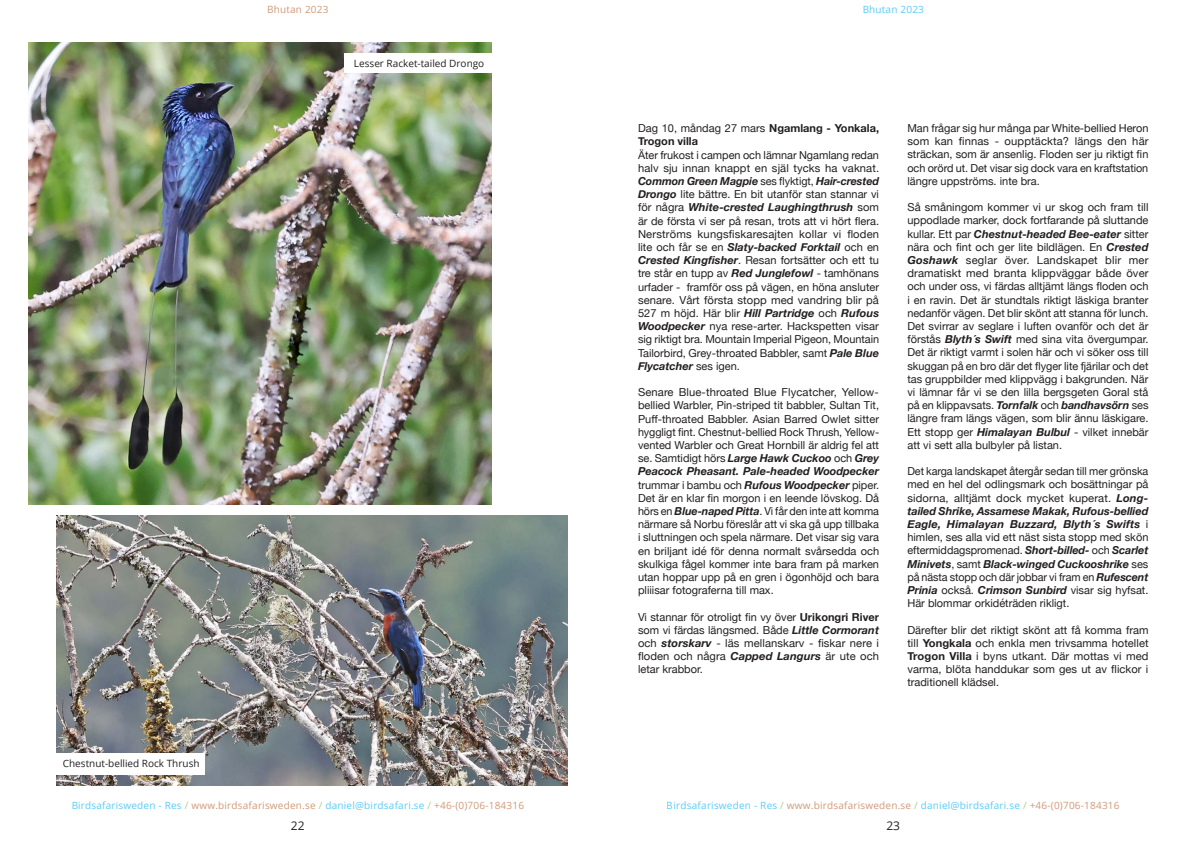
<style>
.page{position:relative;width:1191px;height:842px;background:#fff}
.page>*{position:absolute;margin:0;border:0;box-sizing:border-box;transform-origin:0 0}
.t1{font:12px "Open Sans";color:#231f20}
.t2{font:11px/13.2px "Helvetica Neue";color:#231f20;text-align:justify}
.t3{font:700 11px/13.2px "Helvetica Neue";color:#231f20}
.t4{font:10px "Open Sans";letter-spacing:.02em;color:#00aeef}
.t5{font:10px "Open Sans";color:#231f20}
.t6{font:10px "Open Sans";letter-spacing:.02em;color:#b56230}
.s1{font-weight:400}
.s2{font-weight:700;font-style:italic}
.s3{font-weight:700}
.s4{color:#7cb941}
.s5{color:#b56230}
</style>
<div class="page">
<img style="left:28px;top:43px;width:464px;height:462px">
<div style="left:343px;top:53px;width:164px;height:20px;background:#fff"></div>
<img style="left:57px;top:516px;width:510px;height:269px">
<div style="left:52px;top:753px;width:153px;height:22px;background:#fff"></div>
<p class="t6" style="left:267px;top:2px;width:63px">Bhutan 2023</p>
<p class="t4" style="left:862px;top:3px;width:63px">Bhutan 2023</p>
<p class="t5" style="left:63px;top:756px;width:138px">Chestnut-bellied Rock Thrush</p>
<p class="t5" style="left:354px;top:56px;width:132px">Lesser Racket-tailed Drongo</p>
<p class="t3" style="left:638px;top:122px;width:242px"><span class="s1">Dag 10, måndag 27 mars</span> Ngamlang - Yonkala,<br>Trogon villa</p>
<p class="t2" style="left:638px;top:149px;width:243px">Äter frukost i campen och lämnar Ngamlang redan halv sju innan knappt en själ tycks ha vaknat.<br><span class="s2">Common Green Magpie</span> ses flyktigt, <span class="s2">Hair-crested Drongo</span> lite bättre. En bit utanför stan stannar vi för några <span class="s2">White-crested Laughingthrush</span> som är de första vi ser på resan, trots att vi hört flera.<br>Nerströms kungsfiskaresajten kollar vi floden lite och får se en <span class="s2">Slaty-backed Forktail</span> och en <span class="s2">Crested Kingfisher</span>. Resan fortsätter och ett tu tre står en tupp av <span class="s2">Red Junglefowl</span> - tamhönans urfader - framför oss på vägen, en höna ansluter senare. Vårt första stopp med vandring blir på 527 m höjd. Här blir <span class="s2">Hill Partridge</span> och <span class="s2">Rufous Woodpecker</span> nya rese-arter. Hackspetten visar sig riktigt bra. Mountain Imperial Pigeon, Mountain Tailorbird, Grey-throated Babbler, samt <span class="s2">Pale Blue Flycatcher</span> ses igen.</p>
<p class="t2" style="left:638px;top:386px;width:243px">Senare Blue-throated Blue Flycatcher, Yellow&shy;bellied Warbler, Pin-striped tit babbler, Sultan Tit, Puff-throated Babbler. Asian Barred Owlet sitter hyggligt fint. Chestnut-bellied Rock Thrush, Yellow&shy;vented Warbler och Great Hornbill är aldrig fel att se. Samtidigt hörs <span class="s2">Large Hawk Cuckoo</span> och <span class="s2">Grey Peacock Pheasant. Pale-headed Woodpecker </span>trummar i bambu och <span class="s2">Rufous Woodpecker</span> piper.<br>Det är en klar fin morgon i en leende lövskog. Då hörs en <span class="s2">Blue-naped Pitta</span>. Vi får den inte att komma närmare så Norbu föreslår att vi ska gå upp tillbaka i sluttningen och spela närmare. Det visar sig vara en briljant idé för denna normalt svårsedda och skulkiga fågel kommer inte bara fram på marken utan hoppar upp på en gren i ögonhöjd och bara pliiisar fotograferna till max.</p>
<p class="t2" style="left:638px;top:611px;width:242px">Vi stannar för otroligt fin vy över <span class="s3">Urikongri River </span>som vi färdas längsmed. Både <span class="s2">Little Cormorant </span>och <span class="s2">storskarv</span> - läs mellanskarv - fiskar nere i floden och några <span class="s2">Capped Langurs</span> är ute och letar krabbor.</p>
<p class="t2" style="left:907px;top:122px;width:243px">Man frågar sig hur många par White-bellied Heron som kan finnas - oupptäckta? längs den här sträckan, som är ansenlig. Floden ser ju riktigt fin och orörd ut. Det visar sig dock vara en kraftstation längre uppströms. inte bra.</p>
<p class="t2" style="left:907px;top:201px;width:243px">Så småningom kommer vi ur skog och fram till uppodlade marker, dock fortfarande på sluttande kullar. Ett par <span class="s2">Chestnut-headed Bee-eater</span> sitter nära och fint och ger lite bildlägen. En <span class="s2">Crested Goshawk</span> seglar över. Landskapet blir mer dramatiskt med branta klippväggar både över och under oss, vi färdas alltjämt längs floden och i en ravin. Det är stundtals riktigt läskiga branter nedanför vägen. Det blir skönt att stanna för lunch.<br>Det svirrar av seglare i luften ovanför och det är förstås <span class="s2">Blyth´s Swift</span> med sina vita övergumpar.<br>Det är riktigt varmt i solen här och vi söker oss till skuggan på en bro där det flyger lite fjärilar och det tas gruppbilder med klippvägg i bakgrunden. När vi lämnar får vi se den lilla bergsgeten Goral stå på en klippavsats. <span class="s2">Tornfalk</span> och <span class="s2">bandhavsörn</span> ses längre fram längs vägen, som blir ännu läskigare.<br>Ett stopp ger <span class="s2">Himalayan Bulbul</span> - vilket innebär att vi sett alla bulbyler på listan.</p>
<p class="t2" style="left:907px;top:465px;width:242px">Det karga landskapet återgår sedan till mer grönska med en hel del odlingsmark och bosättningar på sidorna, alltjämt dock mycket kuperat. <span class="s2">Long&shy;tailed Shrike, Assamese Makak, Rufous-bellied Eagle, Himalayan Buzzard, Blyth´s Swifts</span> i himlen, ses alla vid ett näst sista stopp med skön eftermiddagspromenad. <span class="s2">Short-billed-</span> och <span class="s2">Scarlet Minivets</span>, samt <span class="s2">Black-winged Cuckooshrike</span> ses på nästa stopp och där jobbar vi fram en <span class="s2">Rufescent Prinia</span> också. <span class="s2">Crimson Sunbird</span> visar sig hyfsat.<br>Här blommar orkidéträden rikligt.</p>
<p class="t2" style="left:907px;top:624px;width:243px">Därefter blir det riktigt skönt att få komma fram till <span class="s3">Yongkala</span> och enkla men trivsamma hotellet <span class="s3">Trogon Villa</span> i byns utkant. Där mottas vi med varma, blöta handdukar som ges ut av flickor i traditionell klädsel.</p>
<p class="t4" style="left:71px;top:798px;width:454px">Birdsafarisweden - Res <span class="s4">/</span> <span class="s5">www.birdsafarisweden.se</span> <span class="s4">/</span> daniel@birdsafari.se <span class="s4">/</span> <span class="s5">+46-(0)706-184316</span></p>
<p class="t4" style="left:667px;top:798px;width:454px">Birdsafarisweden - Res <span class="s4">/</span> <span class="s5">www.birdsafarisweden.se</span> <span class="s4">/</span> daniel@birdsafari.se <span class="s4">/</span> <span class="s5">+46-(0)706-184316</span></p>
<p class="t1" style="left:291px;top:817px;width:15px">22</p>
<p class="t1" style="left:886px;top:817px;width:15px">23</p>
</div>
